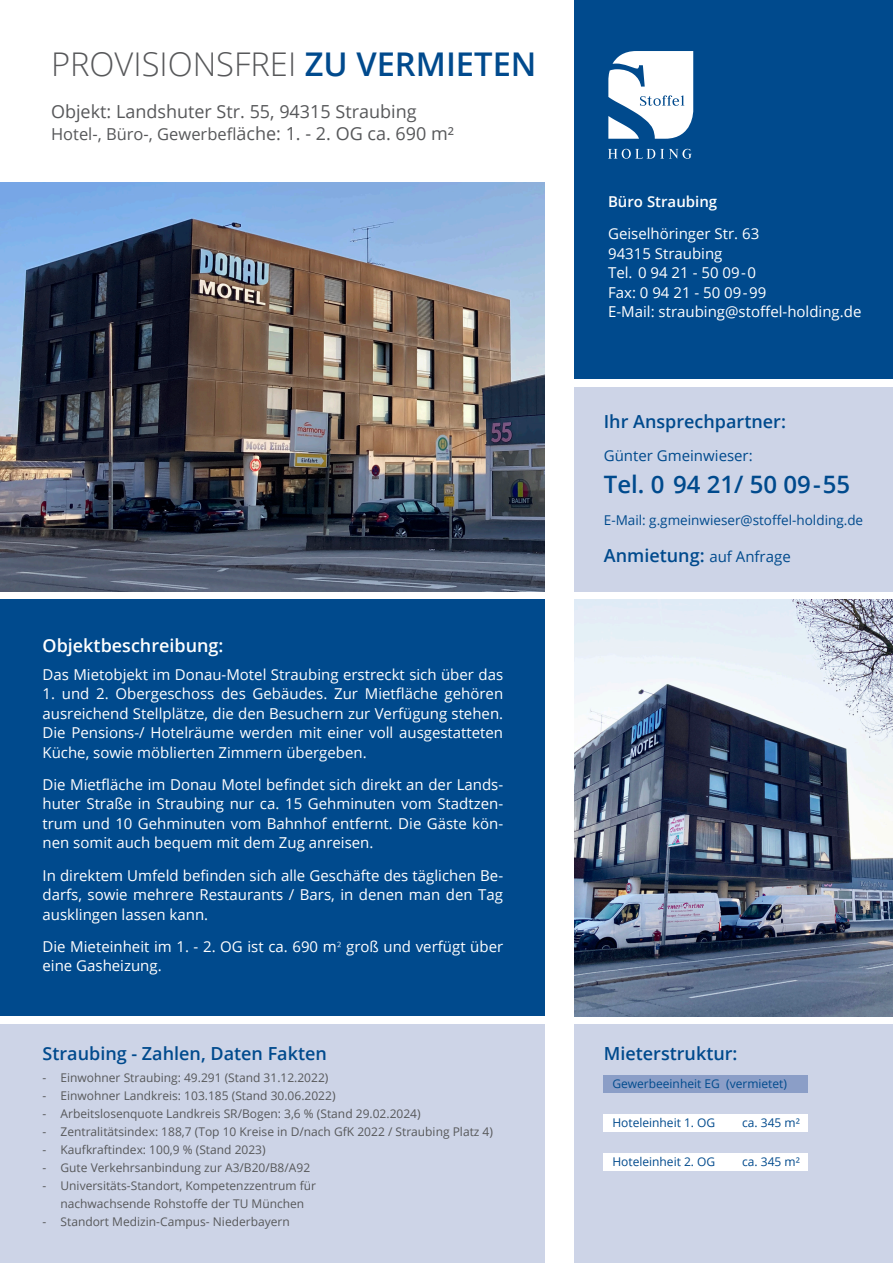
<style>
.page{position:relative;width:893px;height:1263px;background:#fff}
.page>*{position:absolute;margin:0;border:0;box-sizing:border-box;transform-origin:0 0}
.t1{font:300 32.7px "Open Sans";color:#57585a}
.t2{font:600 24px "Open Sans";color:#004a8d}
.t3{font:600 18px "Open Sans";color:#004a8d}
.t4{font:18px "Open Sans";color:#57585a}
.t5{font:600 18px "Open Sans";color:#fff}
.t6{font:16.5px "Open Sans";color:#57585a}
.t7{font:15px/19.5px "Open Sans";color:#fff;text-align:justify}
.t8{font:15px "Open Sans";color:#004a8d}
.t9{font:600 15px "Open Sans";color:#fff}
.t10{font:13.5px "Open Sans";color:#004a8d}
.t11{font:12px/18px "Open Sans";color:#57585a;text-align:center}
.t12{font:12px "Open Sans";color:#004a8d}
.s1{font-weight:600;color:#004a8d}
.s2{font-size:18px}
.s3{font-family:"Gill Sans Nova";font-weight:300}
.s4{font-weight:400;font-size:15px}
</style>
<div class="page">
<div style="left:0;top:600px;width:544px;height:416px;background:#004a8d"></div>
<div style="left:574px;top:1025px;width:319px;height:238px;background:#cdd4e7"></div>
<div style="left:0;top:1025px;width:544px;height:238px;background:#cdd4e7"></div>
<div style="left:574px;top:0;width:319px;height:378px;background:#004a8d"></div>
<img style="left:0;top:183px;width:544px;height:408px">
<svg style="left:608px;top:149px;width:84px;height:10px"></svg>
<svg style="left:608px;top:51px;width:85px;height:88px"></svg>
<img style="left:574px;top:600px;width:319px;height:416px">
<div style="left:574px;top:387px;width:319px;height:204px;background:#cdd4e7"></div>
<div style="left:604px;top:1114px;width:204px;height:17px;background:#fff"></div>
<div style="left:604px;top:1153px;width:204px;height:17px;background:#fff"></div>
<div style="left:604px;top:1076px;width:204px;height:17px;background:#8b9ec7"></div>
<h1 class="t1" style="left:51px;top:42px;width:487px">PROVISIONSFREI <span class="s1">ZU VERMIETEN</span></h1>
<p class="t4" style="left:51px;top:99px;width:367px">Objekt: Landshuter Str. 55, 94315 Straubing</p>
<p class="t6" style="left:51px;top:123px;width:405px">Hotel-, Büro-, Gewerbefl<span class="s2">äche: 1. - 2. OG ca. 690 m²</span></p>
<p class="t5" style="left:43px;top:633px;width:183px">Objektbeschreibung:</p>
<p class="t7" style="left:43px;top:664px;width:462px">Das Mietobjekt im Donau-Motel Straubing erstreckt sich über das</p>
<p class="t7" style="left:43px;top:683px;width:462px">1. und 2. Obergeschoss des Gebäudes. Zur Mietfläche gehören ausreichend Stellplätze, die den Besuchern zur Verfügung stehen.<br>Die Pensions-/ Hotelräume werden mit einer voll ausgestatteten Küche, sowie möblierten Zimmern übergeben.</p>
<p class="t7" style="left:43px;top:774px;width:462px">Die Mietfläche im Donau Motel befindet sich direkt an der Lands&shy;huter Straße in Straubing nur ca. 15 Gehminuten vom Stadtzen&shy;trum und 10 Gehminuten vom Bahnhof entfernt. Die Gäste kön&shy;nen somit auch bequem mit dem Zug anreisen.</p>
<p class="t7" style="left:43px;top:865px;width:462px">In direktem Umfeld befinden sich alle Geschäfte des täglichen Be&shy;darfs, sowie mehrere Restaurants / Bars, in denen man den Tag ausklingen lassen kann.</p>
<p class="t7" style="left:43px;top:936px;width:462px">Die Mieteinheit im 1. - 2. OG ist ca. 690 m<span class="s3">2</span> groß und verfügt über eine Gasheizung.</p>
<p class="t9" style="left:608px;top:191px;width:111px">Büro Straubing</p>
<p class="t7" style="left:608px;top:224px;width:255px;text-align:left">Geiselhöringer Str. 63<br>94315 Straubing<br>Tel. 0 94 21 - 50 09-0<br>Fax: 0 94 21 - 50 09-99<br>E-Mail: straubing@stoffel-holding.de</p>
<p class="t3" style="left:604px;top:409px;width:184px">Ihr Ansprechpartner:</p>
<p class="t8" style="left:604px;top:445px;width:150px">Günter Gmeinwieser:</p>
<h2 class="t2" style="left:604px;top:468px;width:248px">Tel. 0 94 21/ 50 09-55</h2>
<p class="t10" style="left:604px;top:511px;width:261px">E-Mail: g.gmeinwieser@stoffel-holding.de</p>
<p class="t3" style="left:604px;top:543px;width:188px">Anmietung: <span class="s4">auf Anfrage</span></p>
<p class="t3" style="left:43px;top:1041px;width:286px">Straubing - Zahlen, Daten Fakten</p>
<p class="t3" style="left:604px;top:1041px;width:135px">Mieterstruktur:</p>
<p class="t11" style="left:43px;top:1068px;width:287px">- Einwohner Straubing: 49.291 (Stand 31.12.2022)</p>
<p class="t11" style="left:43px;top:1086px;width:295px">- Einwohner Landkreis: 103.185 (Stand 30.06.2022)</p>
<p class="t11" style="left:43px;top:1104px;width:380px">- Arbeitslosenquote Landkreis SR/Bogen: 3,6 % (Stand 29.02.2024)</p>
<p class="t11" style="left:43px;top:1122px;width:452px">- Zentralitätsindex: 188,7 (Top 10 Kreise in D/nach GfK 2022 / Straubing Platz 4)</p>
<p class="t11" style="left:43px;top:1140px;width:225px">- Kaufkraftindex: 100,9 % (Stand 2023)</p>
<p class="t11" style="left:43px;top:1158px;width:269px">- Gute Verkehrsanbindung zur A3/B20/B8/A92</p>
<p class="t11" style="left:43px;top:1176px;width:275px">- Universitäts-Standort, Kompetenzzentrum für nachwachsende Rohstoffe der TU München</p>
<p class="t11" style="left:43px;top:1212px;width:249px">- Standort Medizin-Campus- Niederbayern</p>
<p class="t12" style="left:612px;top:1076px;width:176px">Gewerbeeinheit EG (vermietet)</p>
<p class="t12" style="left:612px;top:1115px;width:104px">Hoteleinheit 1. OG</p>
<p class="t12" style="left:742px;top:1115px;width:59px">ca. 345 m²</p>
<p class="t12" style="left:612px;top:1153px;width:104px">Hoteleinheit 2. OG</p>
<p class="t12" style="left:742px;top:1153px;width:59px">ca. 345 m²</p>
</div>
